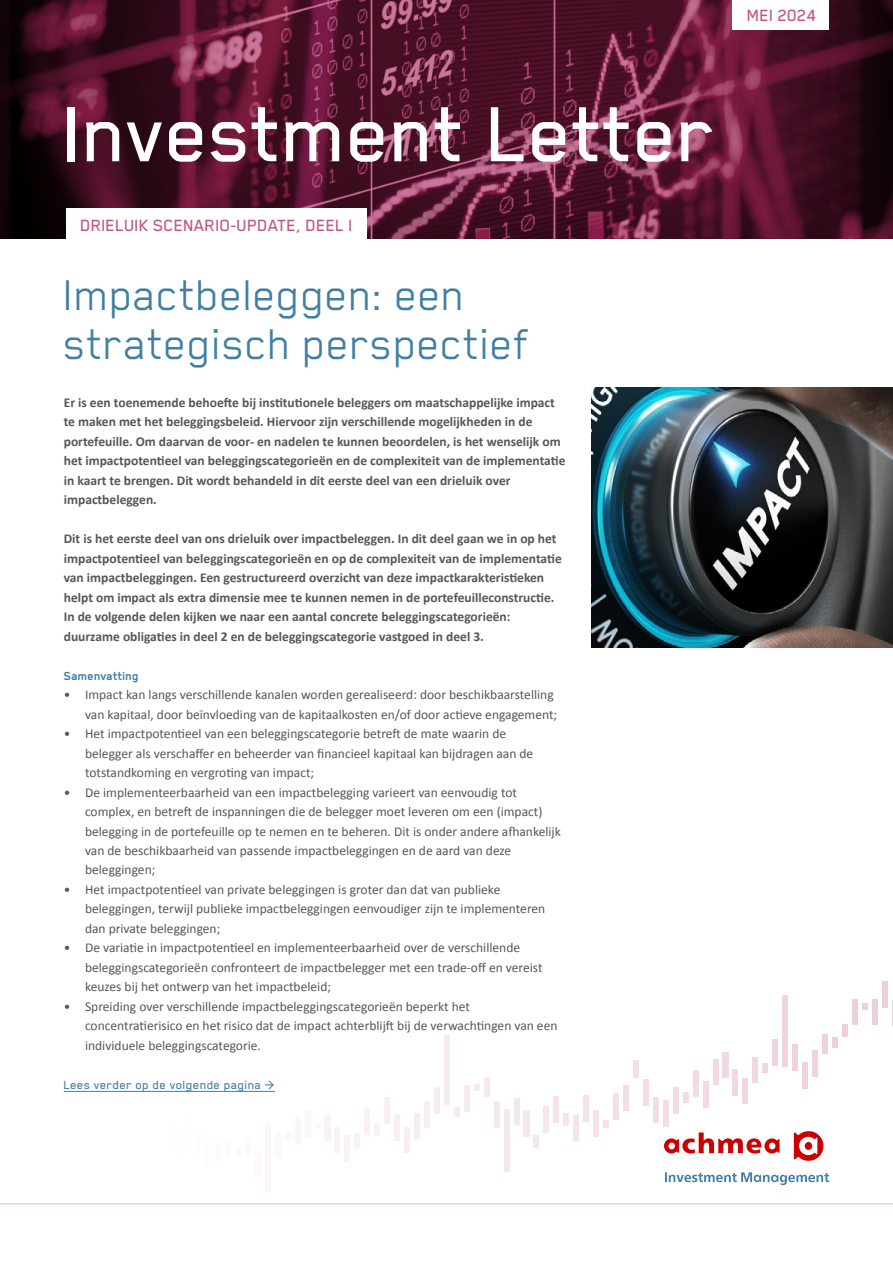
<style>
.page{position:relative;width:893px;height:1263px;background:#fff}
.page>*{position:absolute;margin:0;border:0;box-sizing:border-box;transform-origin:0 0}
.t1{font:500 90px "Blender Pro";color:#fff}
.t2{font:49.5px/49.5px "Blender Pro";color:#417fa2}
.t3{font:500 18.75px "Blender Pro";color:#c15683}
.t4{font:13.5px/19.5px "Calibri";color:#575756}
.t5{font:700 13.5px/19.5px "Calibri";color:#575756}
.t6{font:500 13.5px "Blender Pro";letter-spacing:.02em;color:#417fa2}
.t7{font:700 13.5px "Blender Pro";color:#417fa2}
</style>
<div class="page">
<hr style="left:0;top:1203px;width:893px;height:1px;background:#e6bbcd">
<svg style="left:0;top:0;width:893px;height:238px;background:#52172e"></svg>
<svg style="left:665px;top:1172px;width:164px;height:13px"></svg>
<svg style="left:664px;top:1131px;width:159px;height:30px"></svg>
<div style="left:66px;top:208px;width:301px;height:32px;background:#fff"></div>
<div style="left:733px;top:0;width:96px;height:30px;background:#fff"></div>
<div style="left:206px;top:1142px;width:5px;height:25px;background:#fdfbfc"></div>
<div style="left:216px;top:1137px;width:5px;height:26px;background:#fdfbfc"></div>
<div style="left:245px;top:1139px;width:5px;height:15px;background:#fcf9fa"></div>
<div style="left:255px;top:1152px;width:5px;height:26px;background:#fcf8fa"></div>
<div style="left:265px;top:1124px;width:5px;height:68px;background:#fcf7f9"></div>
<div style="left:275px;top:1132px;width:5px;height:26px;background:#fcf7f9"></div>
<div style="left:295px;top:1117px;width:5px;height:26px;background:#fbf5f8"></div>
<div style="left:305px;top:1110px;width:5px;height:26px;background:#fbf5f7"></div>
<svg style="left:316px;top:1123px;width:4px;height:4px"></svg>
<div style="left:325px;top:1115px;width:5px;height:26px;background:#faf3f6"></div>
<div style="left:335px;top:1127px;width:5px;height:26px;background:#faf3f6"></div>
<div style="left:345px;top:1136px;width:5px;height:25px;background:#faf2f5"></div>
<div style="left:355px;top:1134px;width:5px;height:15px;background:#faf1f5"></div>
<div style="left:365px;top:1108px;width:5px;height:26px;background:#f9f1f4"></div>
<svg style="left:375px;top:1124px;width:5px;height:11px"></svg>
<div style="left:385px;top:1098px;width:5px;height:25px;background:#f9eff3"></div>
<div style="left:395px;top:1115px;width:5px;height:25px;background:#f9eff3"></div>
<div style="left:405px;top:1127px;width:5px;height:26px;background:#f9eef2"></div>
<div style="left:414px;top:1113px;width:6px;height:26px;background:#f8edf2"></div>
<div style="left:424px;top:1101px;width:5px;height:26px;background:#f8edf1"></div>
<div style="left:434px;top:1087px;width:5px;height:26px;background:#f8ecf1"></div>
<div style="left:444px;top:1036px;width:5px;height:68px;background:#f8ebf0"></div>
<svg style="left:454px;top:1107px;width:5px;height:10px"></svg>
<div style="left:464px;top:1086px;width:5px;height:25px;background:#f7eaef"></div>
<svg style="left:474px;top:1084px;width:5px;height:7px"></svg>
<div style="left:484px;top:1078px;width:5px;height:18px;background:#f7e9ee"></div>
<div style="left:494px;top:1101px;width:5px;height:26px;background:#f6e8ee"></div>
<div style="left:504px;top:1109px;width:5px;height:63px;background:#f6e7ed"></div>
<div style="left:514px;top:1099px;width:5px;height:26px;background:#f6e7ed"></div>
<div style="left:524px;top:1110px;width:5px;height:26px;background:#f6e6ed"></div>
<svg style="left:534px;top:1136px;width:5px;height:12px"></svg>
<div style="left:544px;top:1106px;width:5px;height:26px;background:#f5e5ec"></div>
<div style="left:554px;top:1097px;width:5px;height:25px;background:#f5e4eb"></div>
<svg style="left:564px;top:1113px;width:5px;height:12px"></svg>
<div style="left:574px;top:1115px;width:5px;height:26px;background:#f4e3ea"></div>
<div style="left:584px;top:1096px;width:5px;height:25px;background:#f4e2ea"></div>
<div style="left:594px;top:1111px;width:5px;height:25px;background:#f4e1e9"></div>
<svg style="left:604px;top:1121px;width:5px;height:6px"></svg>
<div style="left:613px;top:1094px;width:6px;height:26px;background:#f3e0e8"></div>
<div style="left:623px;top:1085px;width:5px;height:26px;background:#f3dfe8"></div>
<div style="left:633px;top:1061px;width:5px;height:17px;background:#f3dfe7"></div>
<div style="left:643px;top:1080px;width:5px;height:25px;background:#f3dee7"></div>
<div style="left:653px;top:1097px;width:5px;height:26px;background:#f3dde6"></div>
<div style="left:663px;top:1101px;width:5px;height:25px;background:#f2dde6"></div>
<div style="left:673px;top:1087px;width:5px;height:26px;background:#f2dce5"></div>
<svg style="left:683px;top:1093px;width:5px;height:9px"></svg>
<div style="left:693px;top:1070px;width:5px;height:26px;background:#f2dbe4"></div>
<div style="left:703px;top:1082px;width:5px;height:25px;background:#f1dae4"></div>
<div style="left:713px;top:1059px;width:5px;height:26px;background:#f1d9e3"></div>
<div style="left:723px;top:1052px;width:5px;height:26px;background:#f1d9e3"></div>
<div style="left:733px;top:1069px;width:5px;height:26px;background:#f1d8e2"></div>
<div style="left:743px;top:1078px;width:5px;height:26px;background:#f0d7e2"></div>
<div style="left:753px;top:1057px;width:5px;height:26px;background:#f0d7e1"></div>
<svg style="left:763px;top:1063px;width:5px;height:9px"></svg>
<div style="left:773px;top:1039px;width:5px;height:26px;background:#f0d5e0"></div>
<div style="left:783px;top:996px;width:5px;height:70px;background:#efd5e0"></div>
<div style="left:793px;top:1044px;width:5px;height:26px;background:#efd4df"></div>
<div style="left:802px;top:1063px;width:6px;height:26px;background:#efd3df"></div>
<div style="left:812px;top:1050px;width:5px;height:26px;background:#efd3de"></div>
<div style="left:822px;top:1034px;width:5px;height:19px;background:#eed2de"></div>
<svg style="left:832px;top:1025px;width:15px;height:22px"></svg>
<div style="left:852px;top:999px;width:5px;height:26px;background:#eed0dc"></div>
<svg style="left:862px;top:1003px;width:5px;height:7px"></svg>
<div style="left:872px;top:999px;width:5px;height:26px;background:#edcfdb"></div>
<div style="left:882px;top:981px;width:5px;height:26px;background:#edcedb"></div>
<svg style="left:892px;top:1000px;width:1px;height:26px"></svg>
<img style="left:591px;top:387px;width:302px;height:261px">
<hr style="left:64px;top:1091px;width:211px;height:1px;background:#417fa2">
<h1 class="t1" style="left:64px;top:86px;width:654px">Investment Letter</h1>
<h3 class="t3" style="left:80px;top:215px;width:274px">DRIELUIK SCENARIO-UPDATE, DEEL I</h3>
<h2 class="t2" style="left:64px;top:268px;width:468px">Impactbeleggen: een strategisch perspectief</h2>
<p class="t5" style="left:64px;top:392px;width:503px">Er is een toenemende behoefte bij institutionele beleggers om maatschappelijke impact te maken met het beleggingsbeleid. Hiervoor zijn verschillende mogelijkheden in de portefeuille. Om daarvan de voor- en nadelen te kunnen beoordelen, is het wenselijk om het impactpotentieel van beleggingscategorieën en de complexiteit van de implementatie in kaart te brengen. Dit wordt behandeld in dit eerste deel van een drieluik over impactbeleggen.</p>
<p class="t5" style="left:64px;top:529px;width:499px">Dit is het eerste deel van ons drieluik over impactbeleggen. In dit deel gaan we in op het impactpotentieel van beleggingscategorieën en op de complexiteit van de implementatie van impactbeleggingen. Een gestructureerd overzicht van deze impactkarakteristieken helpt om impact als extra dimensie mee te kunnen nemen in de portefeuilleconstructie.<br>In de volgende delen kijken we naar een aantal concrete beleggingscategorieën: duurzame obligaties in deel 2 en de beleggingscategorie vastgoed in deel 3.</p>
<p class="t7" style="left:64px;top:668px;width:77px">Samenvatting</p>
<p class="t4" style="left:64px;top:685px;width:495px;text-align:right">• Impact kan langs verschillende kanalen worden gerealiseerd: door beschikbaarstelling van kapitaal, door beïnvloeding van de kapitaalkosten en/of door actieve engagement;</p>
<p class="t4" style="left:85px;top:724px;width:450px;text-indent:-21px">• Het impactpotentieel van een beleggingscategorie betreft de mate waarin de belegger als verschaffer en beheerder van financieel kapitaal kan bijdragen aan de totstandkoming en vergroting van impact;</p>
<p class="t4" style="left:85px;top:782px;width:477px;text-indent:-21px">• De implementeerbaarheid van een impactbelegging varieert van eenvoudig tot complex, en betreft de inspanningen die de belegger moet leveren om een (impact) belegging in de portefeuille op te nemen en te beheren. Dit is onder andere afhankelijk van de beschikbaarheid van passende impactbeleggingen en de aard van deze beleggingen;</p>
<p class="t4" style="left:85px;top:880px;width:462px;text-indent:-21px">• Het impactpotentieel van private beleggingen is groter dan dat van publieke beleggingen, terwijl publieke impactbeleggingen eenvoudiger zijn te implementeren dan private beleggingen;</p>
<p class="t4" style="left:85px;top:938px;width:459px;text-indent:-21px">• De variatie in impactpotentieel en implementeerbaarheid over de verschillende beleggingscategorieën confronteert de impactbelegger met een trade-off en vereist keuzes bij het ontwerp van het impactbeleid;</p>
<p class="t4" style="left:85px;top:997px;width:474px;text-indent:-21px">• Spreiding over verschillende impactbeleggingscategorieën beperkt het concentratierisico en het risico dat de impact achterblijft bij de verwachtingen van een individuele beleggingscategorie.</p>
<p class="t6" style="left:64px;top:1078px;width:213px">Lees verder op de volgende pagina &gt;</p>
<h3 class="t3" style="left:747px;top:6px;width:71px">MEI 2024</h3>
</div>
